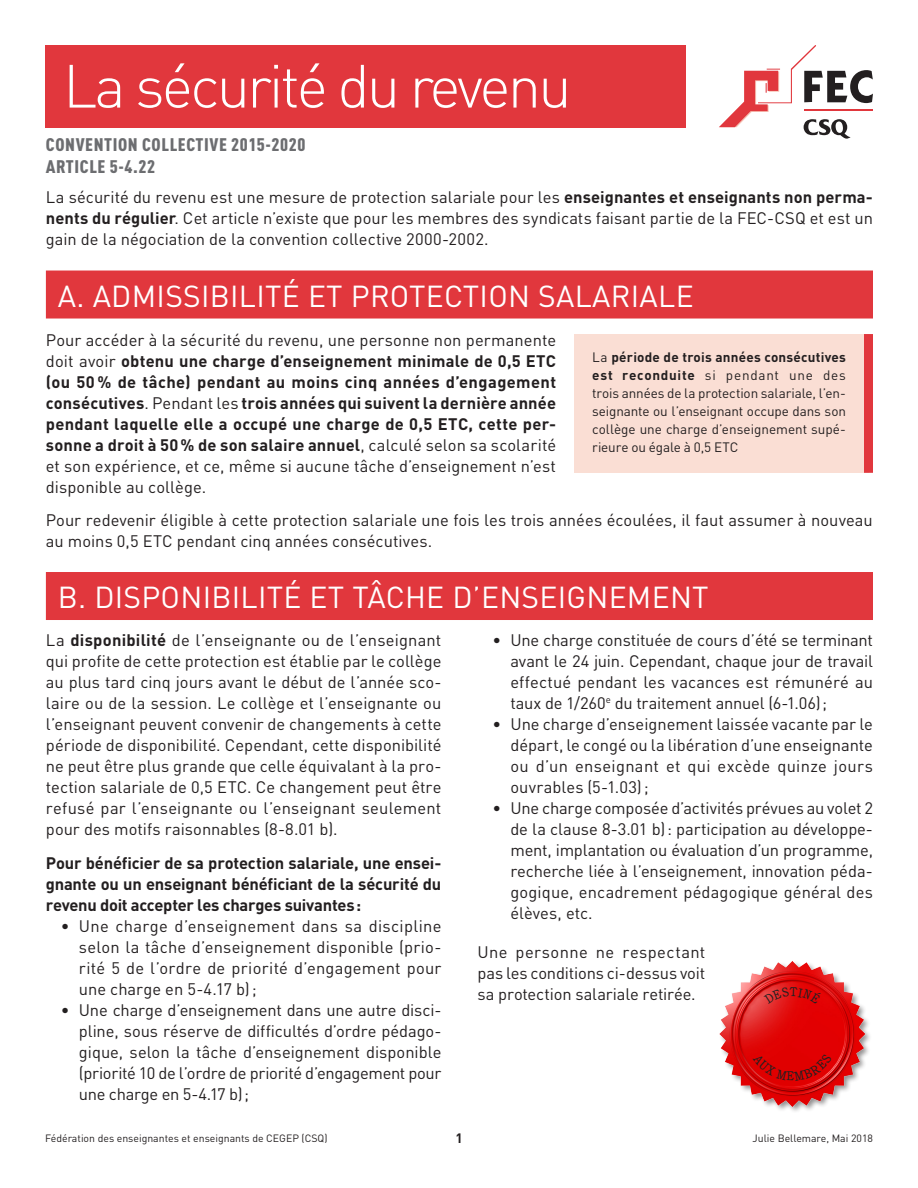
<style>
.page{position:relative;width:918px;height:1188px;background:#fff}
.page>*{position:absolute;margin:0;border:0;box-sizing:border-box;transform-origin:0 0}
.t1{font:300 60px "DIN Offc";letter-spacing:-.05em;color:#fff}
.t2{font:30px "DIN Offc";letter-spacing:.01em;color:#fff}
.t3{font:900 condensed 18px/21.6px "DIN Offc";letter-spacing:.03em;color:#6c6d70;scale:1.05 1}
.t4{font:16.5px/21px "DIN Offc";color:#231f20;text-align:justify}
.t5{font:700 16.5px/21px "DIN Offc";letter-spacing:.005em;color:#231f20;text-align:justify}
.t6{font:13.5px/18px "DIN Offc";color:#231f20;text-align:justify}
.t7{font:700 13.5px "DIN Offc";color:#231f20}
.t8{font:10.5px "DIN Offc";color:#231f20}
.s1{font-weight:700}
.s2{font-weight:400}
</style>
<div class="page">
<div style="left:45px;top:45px;width:641px;height:82px;background:#e1373d"></div>
<div style="left:46px;top:271px;width:827px;height:48px;background:#e1373d"></div>
<div style="left:46px;top:572px;width:827px;height:48px;background:#e1373d"></div>
<div style="left:574px;top:334px;width:294px;height:139px;background:#faded4"></div>
<div style="left:864px;top:334px;width:9px;height:139px;background:#e1373d"></div>
<svg style="left:719px;top:45px;width:154px;height:94px"></svg>
<img style="left:719px;top:961px;width:151px;height:150px">
<svg style="left:764px;top:987px;width:59px;height:17px"></svg>
<svg style="left:753px;top:1053px;width:79px;height:28px"></svg>
<h1 class="t1" style="left:63px;top:49px;width:510px">La sécurité du revenu</h1>
<p class="t3" style="left:46px;top:134px;width:249px">CONVENTION COLLECTIVE 2015-2020<br>ARTICLE 5-4.22</p>
<p class="t4" style="left:46px;top:186px;width:829px">La sécurité du revenu est une mesure de protection salariale pour les <span class="s1">enseignantes et enseignants non perma&shy;nents du régulier</span>. Cet article n’existe que pour les membres des syndicats faisant partie de la FEC-CSQ et est un gain de la négociation de la convention collective 2000-2002.</p>
<h2 class="t2" style="left:58px;top:277px;width:637px">A. ADMISSIBILITÉ ET PROTECTION SALARIALE</h2>
<p class="t5" style="left:46px;top:328px;width:512px"><span class="s2">Pour accéder à la sécurité du revenu, une personne non permanente doit avoir</span> obtenu une charge d’enseignement minimale de 0,5 ETC (ou 50 % de tâche) pendant au moins cinq années d’engagement consécutives<span class="s2">. Pendant les</span> trois années qui suivent la dernière année pendant laquelle elle a occupé une charge de 0,5 ETC, cette per&shy;sonne a droit à 50% de son salaire annuel<span class="s2">, calculé selon sa scolarité et son expérience, et ce, même si aucune tâche d’enseignement n’est disponible au collège.</span></p>
<p class="t4" style="left:46px;top:509px;width:829px">Pour redevenir éligible à cette protection salariale une fois les trois années écoulées, il faut assumer à nouveau au moins 0,5 ETC pendant cinq années consécutives.</p>
<h2 class="t2" style="left:58px;top:578px;width:652px">B. DISPONIBILITÉ ET TÂCHE D’ENSEIGNEMENT</h2>
<p class="t4" style="left:46px;top:629px;width:397px">La <span class="s1">disponibilité</span> de l’enseignante ou de l’enseignant qui profite de cette protection est établie par le collège au plus tard cinq jours avant le début de l’année sco&shy;laire ou de la session. Le collège et l’enseignante ou l’enseignant peuvent convenir de changements à cette période de disponibilité. Cependant, cette disponibilité ne peut être plus grande que celle équivalant à la pro&shy;tection salariale de 0,5 ETC. Ce changement peut être refusé par l’enseignante ou l’enseignant seulement pour des motifs raisonnables (8-8.01 b).</p>
<p class="t5" style="left:46px;top:852px;width:397px">Pour bénéficier de sa protection salariale, une ensei&shy;gnante ou un enseignant bénéficiant de la sécurité du revenu doit accepter les charges suivantes:</p>
<p class="t4" style="left:79px;top:915px;width:364px;text-indent:-18px">• Une charge d’enseignement dans sa discipline selon la tâche d’enseignement disponible (prio&shy;rité 5 de l’ordre de priorité d’engagement pour une charge en 5-4.17 b);</p>
<p class="t4" style="left:79px;top:999px;width:364px;text-indent:-18px">• Une charge d’enseignement dans une autre disci&shy;pline, sous réserve de difficultés d’ordre pédago&shy;gique, selon la tâche d’enseignement disponible (priorité 10 de l’ordre de priorité d’engagement pour une charge en 5-4.17 b);</p>
<p class="t6" style="left:592px;top:348px;width:255px">La <span class="s1">période de trois années consécutives est reconduite</span> si pendant une des trois années de la protection salariale, l’en&shy;seignante ou l’enseignant occupe dans son collège une charge d’enseignement supé&shy;rieure ou égale à 0,5 ETC</p>
<p class="t4" style="left:510px;top:629px;width:364px;text-indent:-18px">• Une charge constituée de cours d’été se terminant avant le 24 juin. Cependant, chaque jour de travail effectué pendant les vacances est rémunéré au taux de 1/260<sup>e</sup> du traitement annuel (6-1.06);</p>
<p class="t4" style="left:510px;top:713px;width:364px;text-indent:-18px">• Une charge d’enseignement laissée vacante par le départ, le congé ou la libération d’une enseignante ou d’un enseignant et qui excède quinze jours ouvrables (5-1.03);</p>
<p class="t4" style="left:510px;top:797px;width:364px;text-align:left;text-indent:-18px">• Une charge composée d’activités prévues au volet 2 de la clause 8-3.01 b): participation au développe&shy;ment, implantation ou évaluation d’un programme, recherche liée à l’enseignement, innovation péda&shy;gogique, encadrement pédagogique général des élèves, etc.</p>
<p class="t4" style="left:477px;top:941px;width:229px">Une personne ne respectant pas les conditions ci-dessus voit sa protection salariale retirée.</p>
<p class="t8" style="left:45px;top:1132px;width:284px">Fédération des enseignantes et enseignants de CEGEP (CSQ)</p>
<p class="t7" style="left:455px;top:1130px;width:9px">1</p>
<p class="t8" style="left:753px;top:1132px;width:122px">Julie Bellemare, Mai 2018</p>
</div>
